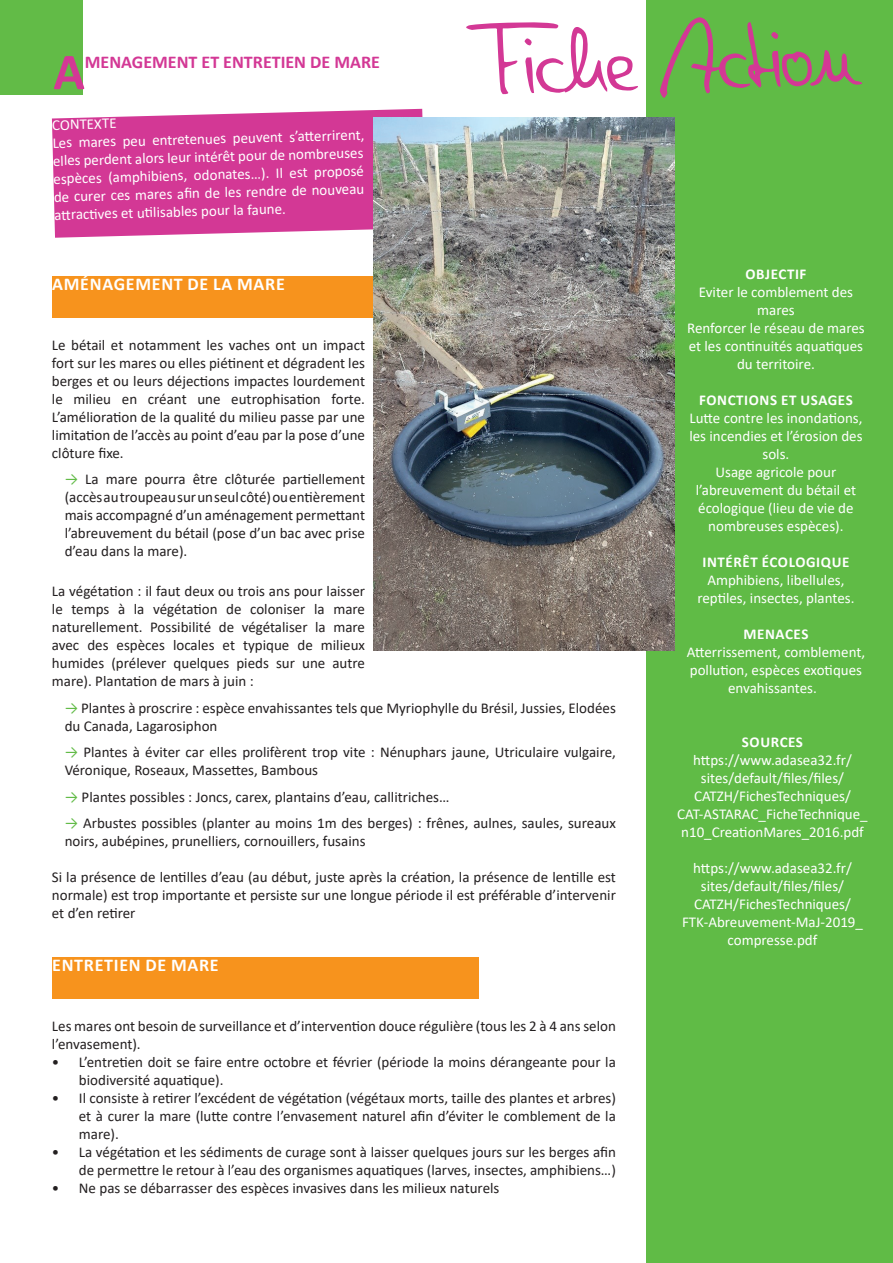
<style>
.page{position:relative;width:893px;height:1263px;background:#fff}
.page>*{position:absolute;margin:0;border:0;box-sizing:border-box;transform-origin:0 0}
.t1{font:101.7px "Denise";color:#d33895}
.t2{font:700 52.05px "Calibri";color:#d33895}
.t3{font:700 18px "Calibri";letter-spacing:.04em;color:#fff}
.t4{font:700 18px "Calibri";color:#d33895}
.t5{font:15px/18px "Calibri";color:#231f20;text-align:justify}
.t6{font:15px/18px "Calibri";color:#fff;text-align:center}
.t7{font:700 15px "Calibri";letter-spacing:.04em;color:#fff}
.s1{color:#62bb47}
</style>
<div class="page">
<div style="left:0;top:0;width:82px;height:95px;background:#62bb47"></div>
<div style="left:646px;top:0;width:247px;height:1263px;background:#60bb46"></div>
<div style="left:52px;top:276px;width:426px;height:41px;background:#f7931d"></div>
<div style="left:52px;top:958px;width:426px;height:41px;background:#f7931d"></div>
<svg style="left:52px;top:109px;width:371px;height:129px;background:#d6489d"></svg>
<img style="left:374px;top:117px;width:300px;height:533px">
<h2 class="t2" style="left:53px;top:35px;width:33px">A</h2>
<p class="t4" style="left:85px;top:49px;width:297px">MENAGEMENT ET ENTRETIEN DE MARE</p>
<p class="t6" style="left:52px;top:115px;width:313px;line-height:19.2px;text-align:left;rotate:-2deg">CONTEXTE<br>Les mares peu entretenues peuvent s’att errirent,</p>
<p class="t6" style="left:52px;top:153px;width:312px;text-align:justify;rotate:-2deg">elles perdent alors leur intérêt pour de nombreuses espèces (amphibiens, odonates…). Il est proposé de curer ces mares afi n de les rendre de nouveau att racti ves et uti lisables pour la faune.</p>
<h1 class="t1" style="left:468px;top:6px;width:391px;rotate:-1deg">Fiche Action</h1>
<p class="t3" style="left:52px;top:271px;width:234px">AMÉNAGEMENT DE LA MARE</p>
<p class="t5" style="left:52px;top:335px;width:315px">Le bétail et notamment les vaches ont un impact fort sur les mares ou elles piétinent et dégradent les berges et ou leurs déjections impactes lourdement le milieu en créant une eutrophisation forte.<br>L’amélioration de la qualité du milieu passe par une limitation de l’accès au point d’eau par la pose d’une clôture fixe.</p>
<p class="t5" style="left:65px;top:470px;width:302px"><span class="s1">→</span> La mare pourra être clôturée partiellement (accès au troupeau sur un seul côté) ou entièrement mais accompagné d’un aménagement permettant l’abreuvement du bétail (pose d’un bac avec prise d’eau dans la mare).</p>
<p class="t5" style="left:52px;top:582px;width:315px">La végétation : il faut deux ou trois ans pour laisser le temps à la végétation de coloniser la mare naturellement. Possibilité de végétaliser la mare avec des espèces locales et typique de milieux humides (prélever quelques pieds sur une autre mare). Plantation de mars à juin :</p>
<p class="t5" style="left:65px;top:698px;width:553px"><span class="s1">→</span> Plantes à proscrire : espèce envahissantes tels que Myriophylle du Brésil, Jussies, Elodées du Canada, Lagarosiphon</p>
<p class="t5" style="left:65px;top:743px;width:553px"><span class="s1">→</span> Plantes à éviter car elles prolifèrent trop vite : Nénuphars jaune, Utriculaire vulgaire,<br>Véronique, Roseaux, Massettes, Bambous</p>
<p class="t5" style="left:65px;top:787px;width:386px"><span class="s1">→</span> Plantes possibles : Joncs, carex, plantains d’eau, callitriches…</p>
<p class="t5" style="left:65px;top:814px;width:553px"><span class="s1">→</span> Arbustes possibles (planter au moins 1m des berges) : frênes, aulnes, saules, sureaux noirs, aubépines, prunelliers, cornouillers, fusains</p>
<p class="t5" style="left:52px;top:868px;width:565px">Si la présence de lentilles d’eau (au début, juste après la création, la présence de lentille est normale) est trop importante et persiste sur une longue période il est préférable d’intervenir et d’en retirer</p>
<p class="t3" style="left:52px;top:952px;width:168px">ENTRETIEN DE MARE</p>
<p class="t5" style="left:52px;top:1017px;width:565px">Les mares ont besoin de surveillance et d’intervention douce régulière (tous les 2 à 4 ans selon l’envasement).</p>
<p class="t5" style="left:79px;top:1053px;width:538px;text-indent:-27px">• L’entretien doit se faire entre octobre et février (période la moins dérangeante pour la biodiversité aquatique).</p>
<p class="t5" style="left:79px;top:1089px;width:538px;text-indent:-27px">• Il consiste à retirer l’excédent de végétation (végétaux morts, taille des plantes et arbres) et à curer la mare (lutte contre l’envasement naturel afin d’éviter le comblement de la mare).</p>
<p class="t5" style="left:52px;top:1143px;width:565px;text-align:right">• La végétation et les sédiments de curage sont à laisser quelques jours sur les berges afin de permettre le retour à l’eau des organismes aquatiques (larves, insectes, amphibiens…)</p>
<p class="t5" style="left:52px;top:1179px;width:449px">• Ne pas se débarrasser des espèces invasives dans les milieux naturels</p>
<p class="t7" style="left:745px;top:264px;width:63px">OBJECTIF</p>
<p class="t6" style="left:687px;top:283px;width:179px">Eviter le comblement des mares<br>Renforcer le réseau de mares et les continuités aquatiques du territoire.</p>
<p class="t7" style="left:699px;top:390px;width:155px">FONCTIONS ET USAGES</p>
<p class="t6" style="left:689px;top:409px;width:175px">Lutte contre les inondations, les incendies et l’érosion des sols.<br>Usage agricole pour l’abreuvement du bétail et écologique (lieu de vie de nombreuses espèces).</p>
<p class="t7" style="left:702px;top:552px;width:148px">INTÉRÊT ÉCOLOGIQUE</p>
<p class="t6" style="left:697px;top:571px;width:159px">Amphibiens, libellules, reptiles, insectes, plantes.</p>
<p class="t7" style="left:743px;top:624px;width:66px">MENACES</p>
<p class="t6" style="left:687px;top:643px;width:180px">Atterrissement, comblement, pollution, espèces exotiques envahissantes.</p>
<p class="t7" style="left:742px;top:732px;width:63px">SOURCES</p>
<p class="t6" style="left:677px;top:751px;width:192px">https://www.adasea32.fr/ sites/default/files/files/<br>CATZH/FichesTechniques/<br>CAT-ASTARAC_FicheTechnique_ n10_CreationMares_2016.pdf</p>
<p class="t6" style="left:682px;top:859px;width:182px">https://www.adasea32.fr/ sites/default/files/files/<br>CATZH/FichesTechniques/<br>FTK-Abreuvement-MaJ-2019_ compresse.pdf</p>
</div>
